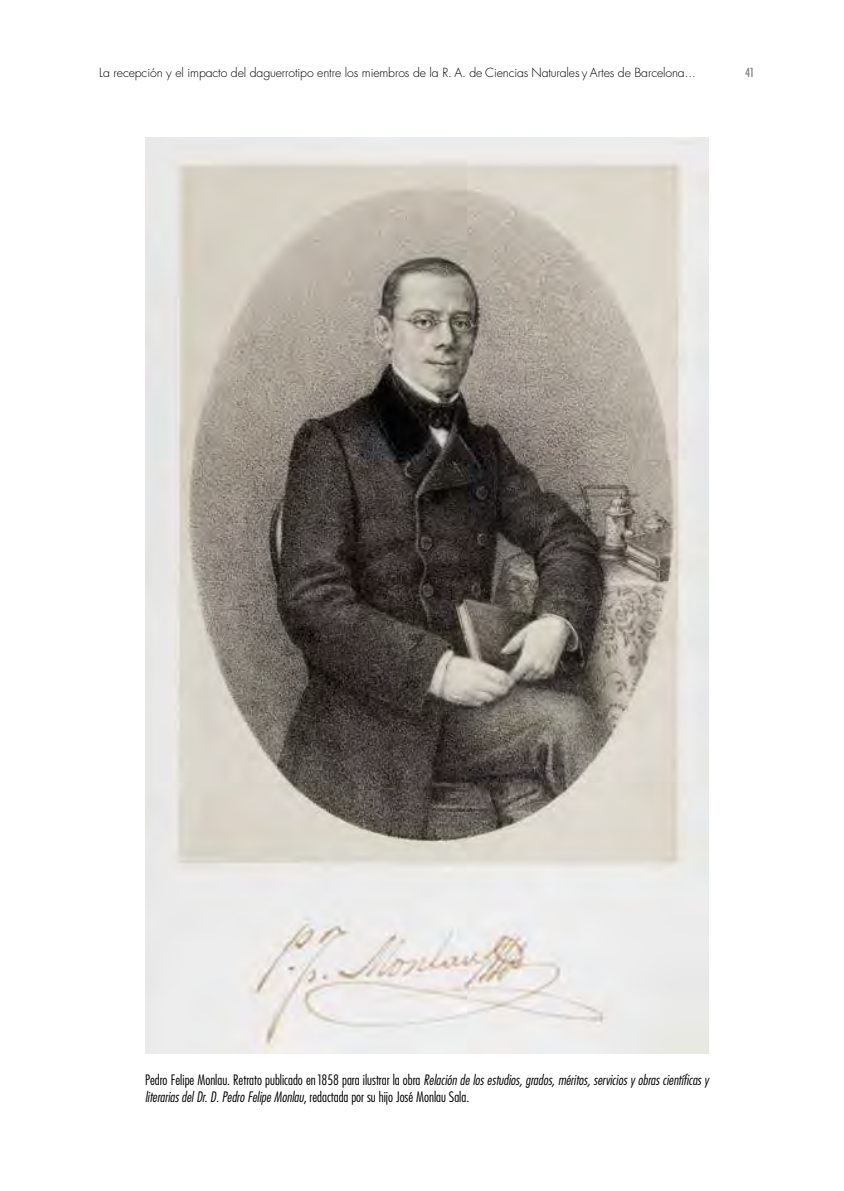
<style>
.page{position:relative;width:844px;height:1191px;background:#fff}
.page>*{position:absolute;margin:0;border:0;box-sizing:border-box;transform-origin:0 0}
.t1{font:italic 300 condensed 14px/17px "Futura";color:#000}
.t2{font:300 12.25px "Futura";letter-spacing:-.01em;color:#000}
.t3{font:500 condensed 12.25px "Futura";color:#7e7f81}
.s1{font-style:normal}
</style>
<div class="page">
<img style="left:145px;top:138px;width:563px;height:915px">
<p class="t2" style="left:99px;top:64px;width:598px">La recepción y el impacto del daguerrotipo entre los miembros de la R. A. de Ciencias Naturales y Artes de Barcelona...</p>
<p class="t3" style="left:744px;top:64px;width:11px">41</p>
<p class="t1" style="left:145px;top:1070px;width:565px"><span class="s1">Pedro Felipe Monlau. Retrato publicado en 1858 para ilustrar la obra</span> Relación de los estudios, grados, méritos, servicios y obras científicas y literarias del Dr. D. Pedro Felipe Monlau<span class="s1">, redactada por su hijo José Monlau Sala.</span></p>
</div>
